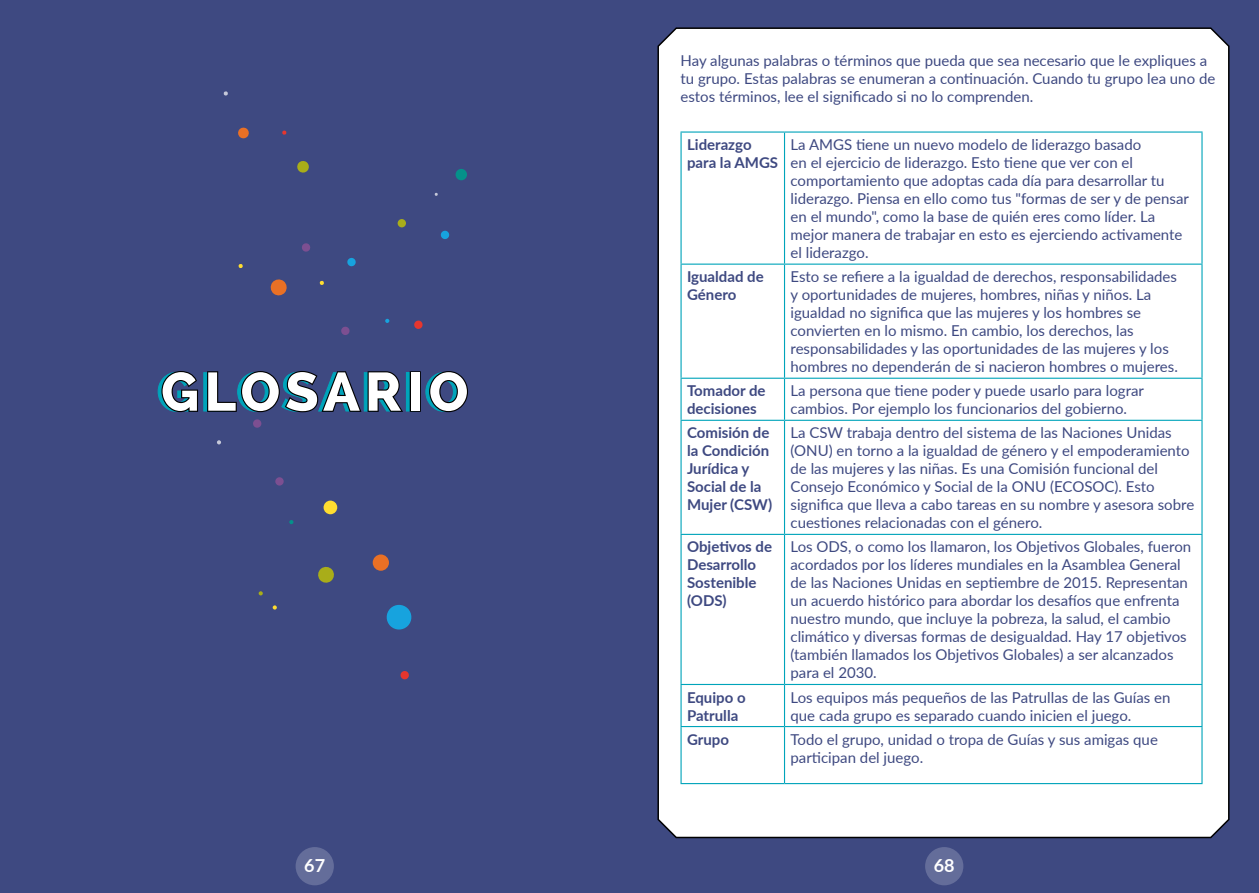
<style>
.page{position:relative;width:1259px;height:893px;background:#fff}
.page>*{position:absolute;margin:0;border:0;box-sizing:border-box;transform-origin:0 0}
.t1{font:800 54px "Raleway";letter-spacing:.1em;color:#fff}
.t2{font:700 18px "Lato";color:#fff}
.t3{font:15px/18px "Lato";color:#3e4981}
.t4{font:700 15px/18px "Lato";color:#3e4981}
</style>
<div class="page">
<div style="left:0;top:0;width:642px;height:893px;background:#3e4981"></div>
<div style="left:617px;top:0;width:642px;height:893px;background:#3e4981"></div>
<div style="left:657px;top:27px;width:573px;height:812px;background:#fff"></div>
<div style="left:296px;top:847px;width:38px;height:38px;background:#646d9a;border-radius:50%"></div>
<div style="left:925px;top:847px;width:38px;height:38px;background:#646d9a;border-radius:50%"></div>
<div style="left:406px;top:373px;width:9px;height:38px;border:1px solid #00a4ba"></div>
<svg style="left:157px;top:371px;width:246px;height:42px"></svg>
<div style="left:410px;top:371px;width:11px;height:41px;border:2px solid #000"></div>
<svg style="left:425px;top:371px;width:43px;height:42px"></svg>
<svg style="left:289px;top:520px;width:5px;height:4px"></svg>
<div style="left:373px;top:554px;width:16px;height:17px;background:#e97025;border-radius:50%"></div>
<svg style="left:318px;top:567px;width:16px;height:16px"></svg>
<svg style="left:259px;top:591px;width:4px;height:4px"></svg>
<div style="left:275px;top:477px;width:9px;height:9px;background:#7c4f91;border-radius:50%"></div>
<div style="left:323px;top:500px;width:14px;height:14px;background:#ffdd30;border-radius:50%"></div>
<div style="left:397px;top:219px;width:9px;height:8px;background:#a9ad19;border-radius:50%"></div>
<svg style="left:217px;top:440px;width:4px;height:4px"></svg>
<svg style="left:273px;top:605px;width:4px;height:5px"></svg>
<div style="left:455px;top:169px;width:12px;height:11px;background:#05918a;border-radius:50%"></div>
<svg style="left:386px;top:605px;width:26px;height:25px"></svg>
<div style="left:253px;top:419px;width:9px;height:9px;background:#7c4f91;border-radius:4px"></div>
<div style="left:341px;top:326px;width:9px;height:9px;background:#7c4f91;border-radius:4px"></div>
<svg style="left:347px;top:258px;width:9px;height:9px"></svg>
<div style="left:414px;top:320px;width:9px;height:9px;background:#e6362e;border-radius:4px"></div>
<div style="left:400px;top:671px;width:9px;height:9px;background:#e6362e;border-radius:4px"></div>
<div style="left:440px;top:230px;width:9px;height:9px;background:#17a3de;border-radius:4px"></div>
<svg style="left:385px;top:319px;width:4px;height:4px"></svg>
<svg style="left:302px;top:243px;width:9px;height:9px"></svg>
<svg style="left:297px;top:161px;width:12px;height:12px"></svg>
<svg style="left:238px;top:127px;width:11px;height:12px"></svg>
<svg style="left:270px;top:279px;width:17px;height:17px"></svg>
<svg style="left:282px;top:130px;width:5px;height:5px"></svg>
<svg style="left:223px;top:91px;width:5px;height:5px"></svg>
<svg style="left:238px;top:264px;width:5px;height:4px"></svg>
<svg style="left:319px;top:281px;width:5px;height:4px"></svg>
<hr style="left:680px;top:131px;width:104px;height:2px;background:#00a4ba">
<hr style="left:680px;top:133px;width:1px;height:131px;background:#00a4ba">
<hr style="left:784px;top:131px;width:418px;height:2px;background:#00a4ba">
<hr style="left:784px;top:133px;width:1px;height:131px;background:#00a4ba">
<hr style="left:1201px;top:133px;width:1px;height:131px;background:#00a4ba">
<hr style="left:680px;top:264px;width:104px;height:1px;background:#00a4ba">
<hr style="left:680px;top:265px;width:1px;height:113px;background:#00a4ba">
<hr style="left:784px;top:264px;width:418px;height:1px;background:#00a4ba">
<hr style="left:784px;top:265px;width:1px;height:113px;background:#00a4ba">
<hr style="left:1201px;top:265px;width:1px;height:113px;background:#00a4ba">
<hr style="left:680px;top:378px;width:104px;height:1px;background:#00a4ba">
<hr style="left:680px;top:379px;width:1px;height:41px;background:#00a4ba">
<hr style="left:784px;top:378px;width:418px;height:1px;background:#00a4ba">
<hr style="left:784px;top:379px;width:1px;height:41px;background:#00a4ba">
<hr style="left:1201px;top:379px;width:1px;height:41px;background:#00a4ba">
<hr style="left:680px;top:420px;width:104px;height:1px;background:#00a4ba">
<hr style="left:680px;top:421px;width:1px;height:113px;background:#00a4ba">
<hr style="left:784px;top:420px;width:418px;height:1px;background:#00a4ba">
<hr style="left:784px;top:421px;width:1px;height:113px;background:#00a4ba">
<hr style="left:1201px;top:421px;width:1px;height:113px;background:#00a4ba">
<hr style="left:680px;top:534px;width:104px;height:1px;background:#00a4ba">
<hr style="left:680px;top:535px;width:1px;height:149px;background:#00a4ba">
<hr style="left:784px;top:534px;width:418px;height:1px;background:#00a4ba">
<hr style="left:784px;top:535px;width:1px;height:149px;background:#00a4ba">
<hr style="left:1201px;top:535px;width:1px;height:149px;background:#00a4ba">
<hr style="left:680px;top:684px;width:104px;height:1px;background:#00a4ba">
<hr style="left:680px;top:685px;width:1px;height:41px;background:#00a4ba">
<hr style="left:784px;top:684px;width:418px;height:1px;background:#00a4ba">
<hr style="left:784px;top:685px;width:1px;height:41px;background:#00a4ba">
<hr style="left:1201px;top:685px;width:1px;height:41px;background:#00a4ba">
<hr style="left:680px;top:726px;width:104px;height:1px;background:#00a4ba">
<hr style="left:680px;top:727px;width:1px;height:56px;background:#00a4ba">
<hr style="left:784px;top:726px;width:418px;height:1px;background:#00a4ba">
<hr style="left:784px;top:727px;width:1px;height:56px;background:#00a4ba">
<hr style="left:1201px;top:727px;width:1px;height:56px;background:#00a4ba">
<hr style="left:680px;top:783px;width:104px;height:1px;background:#00a4ba">
<hr style="left:784px;top:783px;width:418px;height:1px;background:#00a4ba">
<h1 class="t1" style="left:161px;top:361px;width:309px">GLOSARIO</h1>
<p class="t3" style="left:680px;top:51px;width:536px">Hay algunas palabras o términos que pueda que sea necesario que le expliques a tu grupo. Estas palabras se enumeran a continuación. Cuando tu grupo lea uno de estos términos, lee el significado si no lo comprenden.</p>
<p class="t4" style="left:687px;top:135px;width:93px">Liderazgo para la AMGS</p>
<p class="t3" style="left:790px;top:135px;width:400px">La AMGS tiene un nuevo modelo de liderazgo basado<br>en el ejercicio de liderazgo. Esto tiene que ver con el comportamiento que adoptas cada día para desarrollar tu liderazgo. Piensa en ello como tus "formas de ser y de pensar en el mundo", como la base de quién eres como líder. La mejor manera de trabajar en esto es ejerciendo activamente el liderazgo.</p>
<p class="t4" style="left:687px;top:267px;width:78px">Igualdad de<br>Género</p>
<p class="t3" style="left:790px;top:267px;width:389px">Esto se refiere a la igualdad de derechos, responsabilidades y oportunidades de mujeres, hombres, niñas y niños. La igualdad no significa que las mujeres y los hombres se convierten en lo mismo. En cambio, los derechos, las responsabilidades y las oportunidades de las mujeres y los hombres no dependerán de si nacieron hombres o mujeres.</p>
<p class="t4" style="left:687px;top:381px;width:80px">Tomador de decisiones</p>
<p class="t3" style="left:790px;top:381px;width:355px">La persona que tiene poder y puede usarlo para lograr cambios. Por ejemplo los funcionarios del gobierno.</p>
<p class="t4" style="left:687px;top:423px;width:87px">Comisión de la Condición<br>Jurídica y<br>Social de la<br>Mujer (CSW)</p>
<p class="t3" style="left:790px;top:423px;width:405px">La CSW trabaja dentro del sistema de las Naciones Unidas (ONU) en torno a la igualdad de género y el empoderamiento de las mujeres y las niñas. Es una Comisión funcional del Consejo Económico y Social de la ONU (ECOSOC). Esto significa que lleva a cabo tareas en su nombre y asesora sobre cuestiones relacionadas con el género.</p>
<p class="t4" style="left:687px;top:537px;width:86px">Objetivos de<br>Desarrollo<br>Sostenible (ODS)</p>
<p class="t3" style="left:790px;top:537px;width:402px">Los ODS, o como los llamaron, los Objetivos Globales, fueron acordados por los líderes mundiales en la Asamblea General de las Naciones Unidas en septiembre de 2015. Representan un acuerdo histórico para abordar los desafíos que enfrenta nuestro mundo, que incluye la pobreza, la salud, el cambio climático y diversas formas de desigualdad. Hay 17 objetivos (también llamados los Objetivos Globales) a ser alcanzados para el 2030.</p>
<p class="t4" style="left:687px;top:687px;width:60px">Equipo o<br>Patrulla</p>
<p class="t3" style="left:790px;top:687px;width:381px">Los equipos más pequeños de las Patrullas de las Guías en que cada grupo es separado cuando inicien el juego.</p>
<p class="t4" style="left:687px;top:729px;width:43px">Grupo</p>
<p class="t3" style="left:790px;top:729px;width:369px">Todo el grupo, unidad o tropa de Guías y sus amigas que participan del juego.</p>
<p class="t2" style="left:304px;top:853px;width:22px">67</p>
<p class="t2" style="left:934px;top:853px;width:22px">68</p>
</div>
